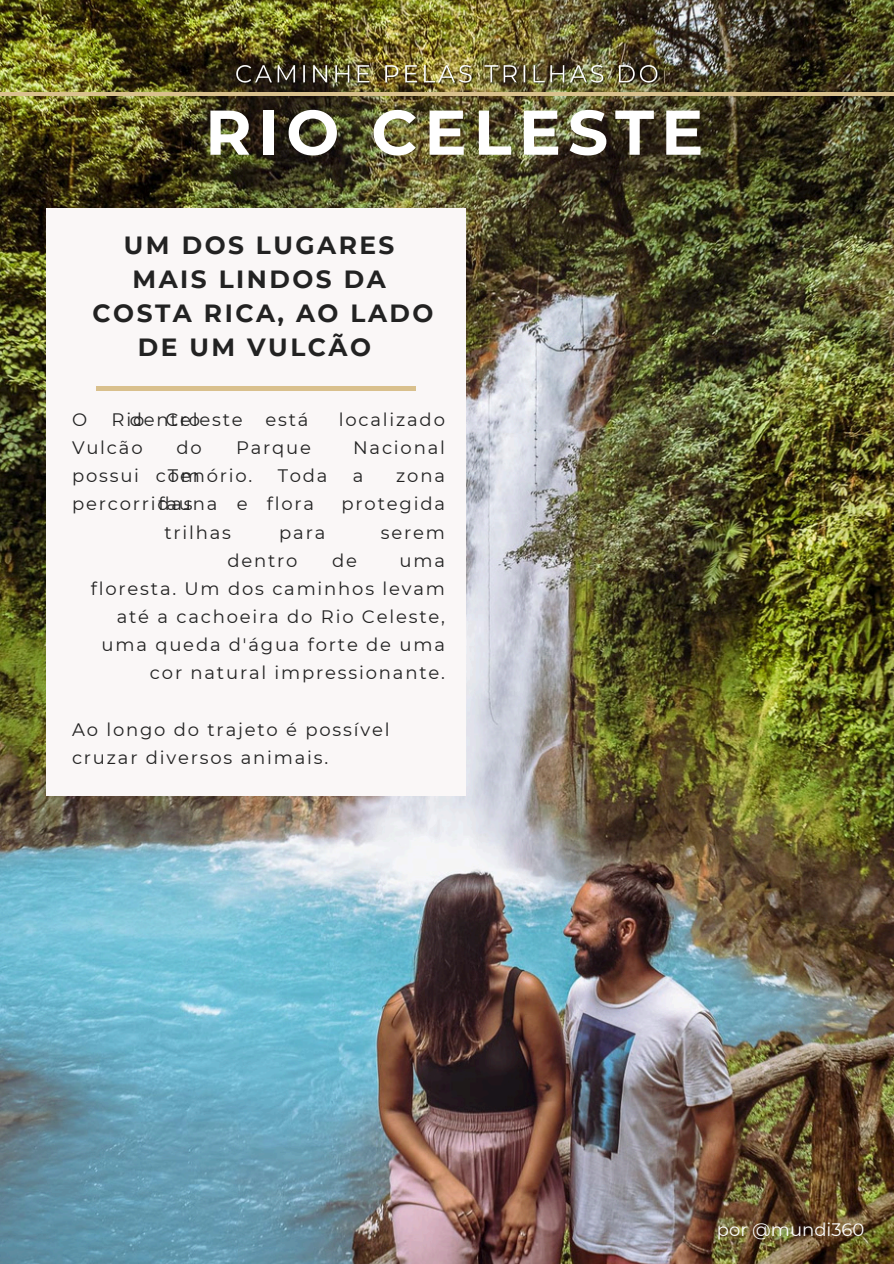
<style>
.page{position:relative;width:894px;height:1264px;background:#fff}
.page>*{position:absolute;margin:0;border:0;box-sizing:border-box;transform-origin:0 0}
.t1{font:700 63px "Montserrat";letter-spacing:.11em;color:#fff}
.t2{font:700 24.9px "Montserrat";letter-spacing:.1em;color:#222}
.t3{font:18px/28.2px "Montserrat";letter-spacing:.1em;color:#222}
.t4{font:18px "Montserrat";color:#fff}
</style>
<div class="page">
<img style="left:0;top:0;width:893px;height:1263px">
<hr style="left:0;top:92px;width:893px;height:4px;background:#d9c08d">
<div style="left:46px;top:209px;width:420px;height:586px;background:#faf7f7"></div>
<hr style="left:96px;top:387px;width:319px;height:3px;background:#d9c08d">
<img style="left:234px;top:58px;width:428px;height:32px">
<p class="t1" style="left:205px;top:94px;width:499px">RIO CELESTE</p>
<p class="t2" style="left:124px;top:230px;width:272px">UM DOS LUGARES</p>
<p class="t2" style="left:132px;top:264px;width:255px">MAIS LINDOS DA</p>
<p class="t2" style="left:93px;top:298px;width:342px">COSTA RICA, AO LADO</p>
<p class="t2" style="left:138px;top:331px;width:235px">DE UM VULCÃO</p>
<h2 class="t3" style="left:72px;top:405px;width:129px;text-indent:58px">dentro<br>Vulcão possui com percorridas</h2>
<p class="t3" style="left:91px;top:405px;width:355px;text-align:right">localizado<br>Nacional<br>zona<br>protegida<br>serem<br>uma<br>floresta. Um dos caminhos levam até a cachoeira do Rio Celeste, uma queda d'água forte de uma cor natural impressionante.</p>
<p class="t3" style="left:112px;top:405px;width:34px">Rio</p>
<p class="t3" style="left:165px;top:405px;width:79px">Celeste</p>
<p class="t3" style="left:265px;top:405px;width:45px">está</p>
<h2 class="t3" style="left:72px;top:405px;width:17px">O</h2>
<p class="t3" style="left:176px;top:433px;width:27px">do</p>
<p class="t3" style="left:236px;top:433px;width:76px">Parque</p>
<p class="t3" style="left:168px;top:462px;width:86px">Tenório.</p>
<p class="t3" style="left:278px;top:462px;width:51px">Toda</p>
<p class="t3" style="left:353px;top:462px;width:12px">a</p>
<p class="t3" style="left:158px;top:490px;width:60px">fauna</p>
<p class="t3" style="left:237px;top:490px;width:12px">e</p>
<p class="t3" style="left:267px;top:490px;width:49px">flora</p>
<p class="t3" style="left:164px;top:518px;width:68px">trilhas</p>
<p class="t3" style="left:279px;top:518px;width:48px">para</p>
<p class="t3" style="left:227px;top:546px;width:72px">dentro</p>
<p class="t3" style="left:332px;top:546px;width:26px">de</p>
<h1 class="t3" style="left:72px;top:715px;width:319px">Ao longo do trajeto é possível cruzar diversos animais.</h1>
<p class="t4" style="left:716px;top:1218px;width:149px">por @mundi360</p>
</div>
